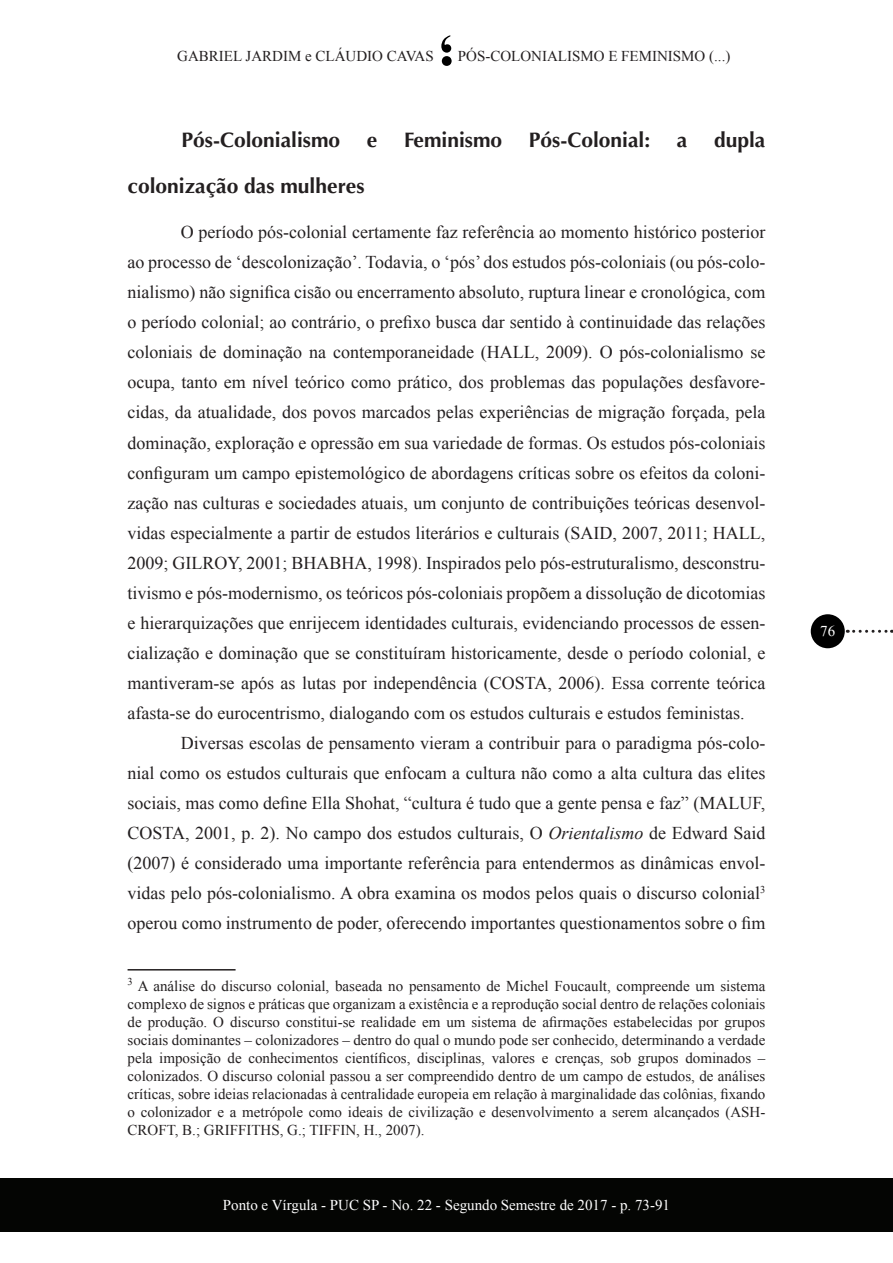
<style>
.page{position:relative;width:893px;height:1263px;background:#fff}
.page>*{position:absolute;margin:0;border:0;box-sizing:border-box;transform-origin:0 0}
.t1{font:700 21px "Optima";color:#231f20}
.t2{font:18px/30px "Times New Roman";color:#231f20;text-align:justify}
.t3{font:15px/18px "Times New Roman";color:#231f20;text-align:justify}
.t4{font:15px "Times New Roman";color:#fff}
.s1{font-style:italic}
</style>
<div class="page">
<svg style="left:441px;top:35px;width:11px;height:31px"></svg>
<div style="left:0;top:1178px;width:893px;height:54px;background:#040503"></div>
<div style="left:811px;top:614px;width:34px;height:34px;background:#000;border-radius:50%"></div>
<svg style="left:854px;top:630px;width:38px;height:3px"></svg>
<hr style="left:128px;top:969px;width:108px;height:1px;background:#231f20">
<p class="t3" style="left:177px;top:46px;width:258px">GABRIEL JARDIM e CLÁUDIO CAVAS</p>
<p class="t3" style="left:458px;top:47px;width:274px">PÓS-COLONIALISMO E FEMINISMO (...)</p>
<p class="t1" style="left:182px;top:128px;width:160px">Pós-Colonialismo</p>
<p class="t1" style="left:367px;top:128px;width:12px">e</p>
<p class="t1" style="left:404px;top:128px;width:100px">Feminismo</p>
<p class="t1" style="left:529px;top:128px;width:123px">Pós-Colonial:</p>
<p class="t1" style="left:677px;top:128px;width:12px">a</p>
<p class="t1" style="left:714px;top:128px;width:53px">dupla</p>
<p class="t1" style="left:128px;top:174px;width:238px">colonização das mulheres</p>
<p class="t2" style="left:128px;top:217px;width:639px;text-indent:53px">O período pós-colonial certamente faz referência ao momento histórico posterior ao processo de ‘descolonização’. Todavia, o ‘pós’ dos estudos pós-coloniais (ou pós-colo&shy;nialismo) não significa cisão ou encerramento absoluto, ruptura linear e cronológica, com o período colonial; ao contrário, o prefixo busca dar sentido à continuidade das relações coloniais de dominação na contemporaneidade (HALL, 2009). O pós-colonialismo se ocupa, tanto em nível teórico como prático, dos problemas das populações desfavore&shy;cidas, da atualidade, dos povos marcados pelas experiências de migração forçada, pela dominação, exploração e opressão em sua variedade de formas. Os estudos pós-coloniais configuram um campo epistemológico de abordagens críticas sobre os efeitos da coloni&shy;zação nas culturas e sociedades atuais, um conjunto de contribuições teóricas desenvol&shy;vidas especialmente a partir de estudos literários e culturais (SAID, 2007, 2011; HALL, 2009; GILROY, 2001; BHABHA, 1998). Inspirados pelo pós-estruturalismo, desconstru&shy;tivismo e pós-modernismo, os teóricos pós-coloniais propõem a dissolução de dicotomias e hierarquizações que enrijecem identidades culturais, evidenciando processos de essen&shy;cialização e dominação que se constituíram historicamente, desde o período colonial, e mantiveram-se após as lutas por independência (COSTA, 2006). Essa corrente teórica afasta-se do eurocentrismo, dialogando com os estudos culturais e estudos feministas.</p>
<p class="t2" style="left:128px;top:727px;width:639px;text-indent:53px">Diversas escolas de pensamento vieram a contribuir para o paradigma pós-colo&shy;nial como os estudos culturais que enfocam a cultura não como a alta cultura das elites sociais, mas como define Ella Shohat, “cultura é tudo que a gente pensa e faz” (MALUF, COSTA, 2001, p. 2). No campo dos estudos culturais, O <span class="s1">Orientalismo</span> de Edward Said (2007) é considerado uma importante referência para entendermos as dinâmicas envol&shy;vidas pelo pós-colonialismo. A obra examina os modos pelos quais o discurso colonial<sup>3 </sup>operou como instrumento de poder, oferecendo importantes questionamentos sobre o fim</p>
<p class="t3" style="left:128px;top:977px;width:639px"><sup>3</sup> A análise do discurso colonial, baseada no pensamento de Michel Foucault, compreende um sistema complexo de signos e práticas que organizam a existência e a reprodução social dentro de relações coloniais de produção. O discurso constitui-se realidade em um sistema de afirmações estabelecidas por grupos sociais dominantes – colonizadores – dentro do qual o mundo pode ser conhecido, determinando a verdade pela imposição de conhecimentos científicos, disciplinas, valores e crenças, sob grupos dominados – colonizados. O discurso colonial passou a ser compreendido dentro de um campo de estudos, de análises críticas, sobre ideias relacionadas à centralidade europeia em relação à marginalidade das colônias, fixando o colonizador e a metrópole como ideais de civilização e desenvolvimento a serem alcançados (ASH-CROFT, B.; GRIFFITHS, G.; TIFFIN, H., 2007).</p>
<p class="t4" style="left:223px;top:1195px;width:449px">Ponto e Vírgula - PUC SP - No. 22 - Segundo Semestre de 2017 - p. 73-91</p>
<p class="t4" style="left:820px;top:621px;width:16px">76</p>
</div>
